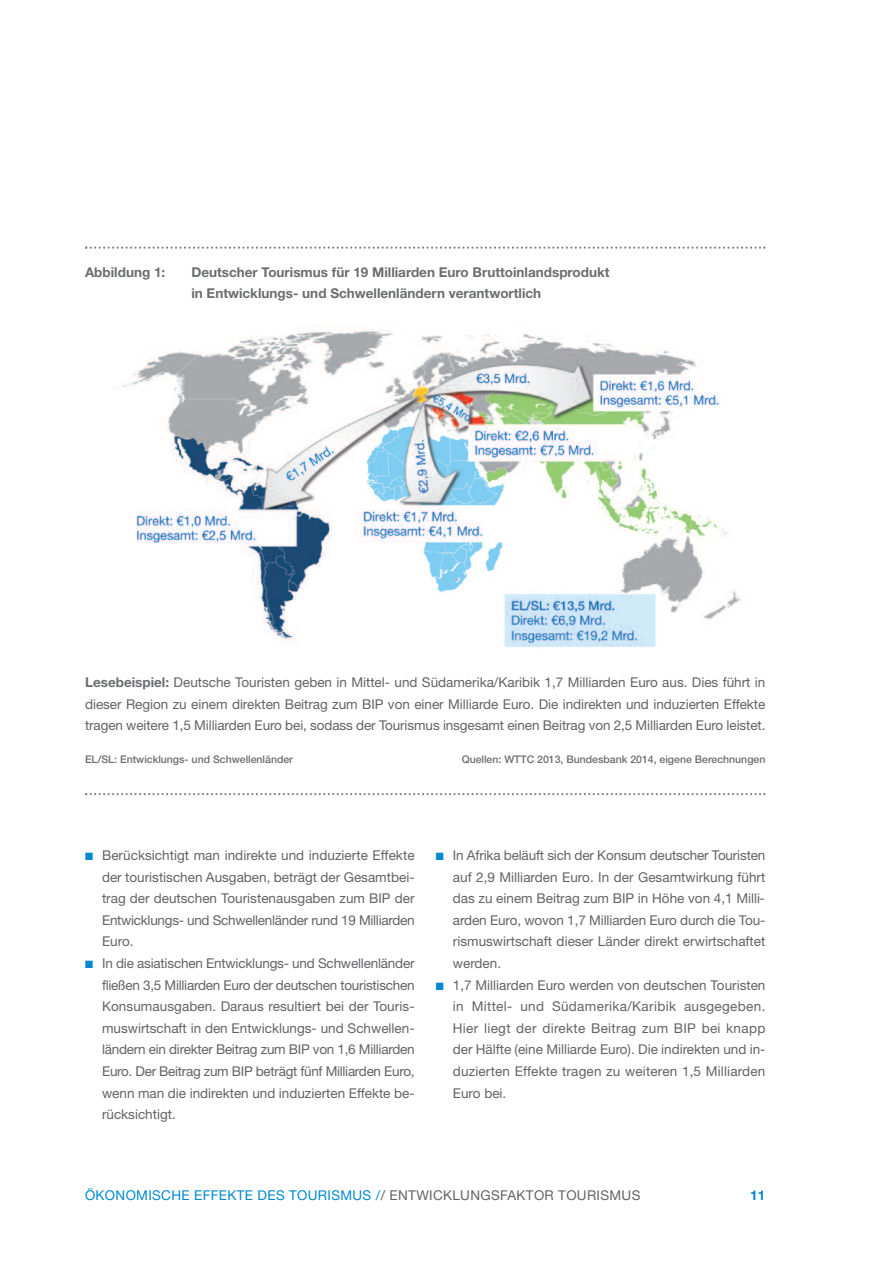
<style>
.page{position:relative;width:893px;height:1263px;background:#fff}
.page>*{position:absolute;margin:0;border:0;box-sizing:border-box;transform-origin:0 0}
.t1{font:13.5px/21.6px "Helvetica Neue LT Std";color:#636366;text-align:justify}
.t2{font:700 13.5px/21.6px "Helvetica Neue LT Std";color:#6c6d70}
.t3{font:13.5px "Helvetica Neue LT Std";letter-spacing:.025em;color:#0089cf}
.t4{font:700 13.5px "Helvetica Neue LT Std";color:#0089cf}
.t5{font:500 10.5px "Helvetica Neue LT Std";color:#6c6d70}
.s1{font-weight:700;color:#6c6d70}
.s2{color:#0089cf}
.s3{color:#636366}
</style>
<div class="page">
<svg style="left:85px;top:246px;width:680px;height:3px"></svg>
<svg style="left:85px;top:793px;width:680px;height:2px"></svg>
<img style="left:116px;top:325px;width:624px;height:323px">
<p class="t2" style="left:85px;top:262px;width:82px">Abbildung 1:</p>
<p class="t2" style="left:191px;top:262px;width:420px">Deutscher Tourismus für 19 Milliarden Euro Bruttoinlandsprodukt in Entwicklungs- und Schwellenländern verantwortlich</p>
<p class="t1" style="left:85px;top:673px;width:682px"><span class="s1">Lesebeispiel:</span> Deutsche Touristen geben in Mittel- und Südamerika/Karibik 1,7 Milliarden Euro aus. Dies führt in dieser Region zu einem direkten Beitrag zum BIP von einer Milliarde Euro. Die indirekten und induzierten Effekte tragen weitere 1,5 Milliarden Euro bei, sodass der Tourismus insgesamt einen Beitrag von 2,5 Milliarden Euro leistet.</p>
<p class="t5" style="left:85px;top:756px;width:209px">EL/SL: Entwicklungs- und Schwellenländer</p>
<p class="t5" style="left:462px;top:756px;width:305px">Quellen: WTTC 2013, Bundesbank 2014, eigene Berechnungen</p>
<p class="t1" style="left:102px;top:846px;width:314px;text-indent:-17px"><span class="s2">■</span> Berücksichtigt man indirekte und induzierte Effekte der touristischen Ausgaben, beträgt der Gesamtbei&shy;trag der deutschen Touristenausgaben zum BIP der Entwicklungs- und Schwellenländer rund 19 Milliarden Euro.</p>
<p class="t1" style="left:102px;top:954px;width:314px;text-indent:-17px"><span class="s2">■</span> In die asiatischen Entwicklungs- und Schwellenländer fließen 3,5 Milliarden Euro der deutschen touristischen Konsumausgaben. Daraus resultiert bei der Touris&shy;muswirtschaft in den Entwicklungs- und Schwellen&shy;ländern ein direkter Beitrag zum BIP von 1,6 Milliarden Euro. Der Beitrag zum BIP beträgt fünf Milliarden Euro, wenn man die indirekten und induzierten Effekte be&shy;rücksichtigt.</p>
<p class="t1" style="left:453px;top:846px;width:314px;text-indent:-17px"><span class="s2">■</span> In Afrika beläuft sich der Konsum deutscher Touristen auf 2,9 Milliarden Euro. In der Gesamtwirkung führt das zu einem Beitrag zum BIP in Höhe von 4,1 Milli&shy;arden Euro, wovon 1,7 Milliarden Euro durch die Tou&shy;rismuswirtschaft dieser Länder direkt erwirtschaftet werden.</p>
<p class="t1" style="left:453px;top:975px;width:314px;text-indent:-17px"><span class="s2">■</span> 1,7 Milliarden Euro werden von deutschen Touristen in Mittel- und Südamerika/Karibik ausgegeben.<br>Hier liegt der direkte Beitrag zum BIP bei knapp der Hälfte (eine Milliarde Euro). Die indirekten und in&shy;duzierten Effekte tragen zu weiteren 1,5 Milliarden Euro bei.</p>
<p class="t3" style="left:85px;top:1191px;width:557px">ÖKONOMISCHE EFFEKTE DES TOURISMUS /<span class="s3">/ ENTWICKLUNGSFAKTOR TOURISMUS</span></p>
<p class="t4" style="left:750px;top:1191px;width:17px">11</p>
</div>
